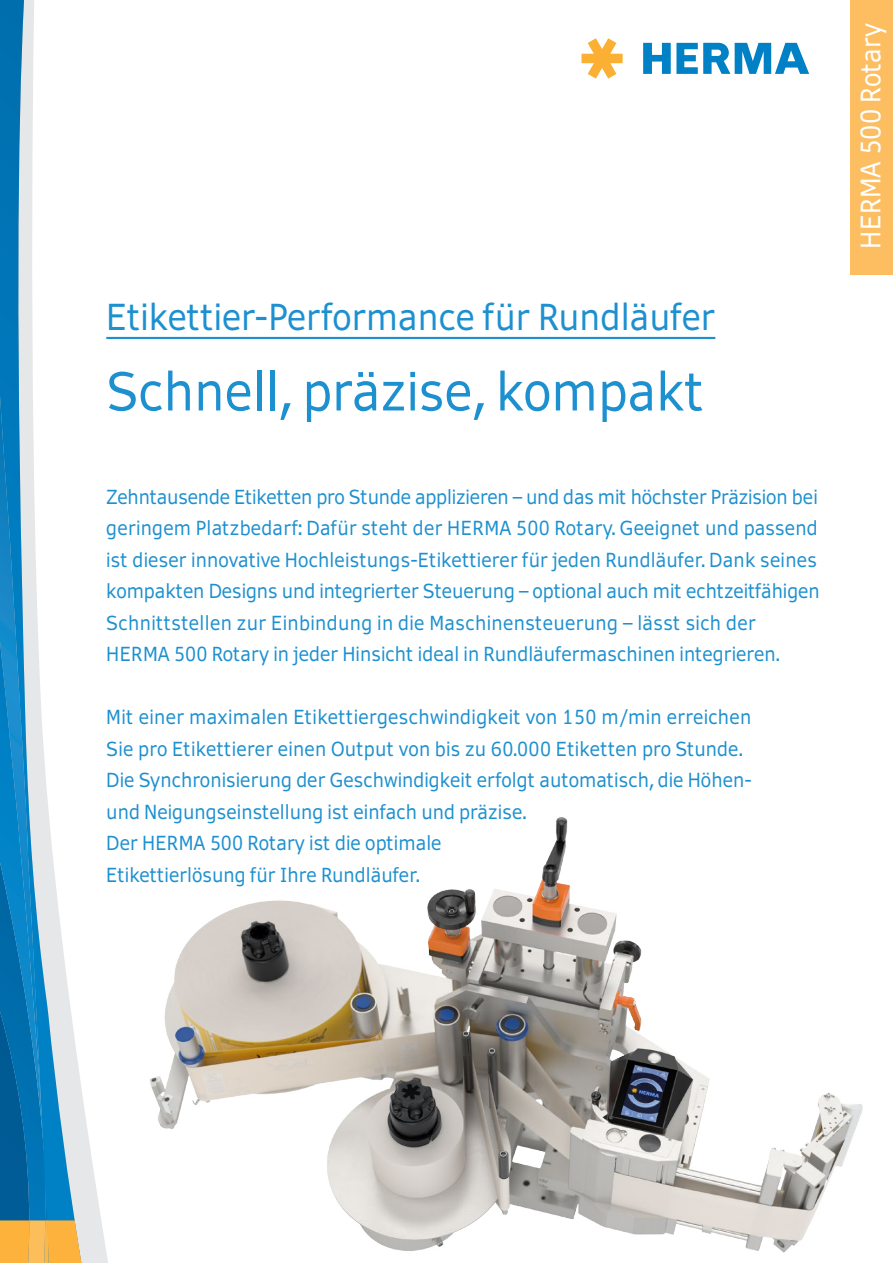
<style>
.page{position:relative;width:893px;height:1263px;background:#fff}
.page>*{position:absolute;margin:0;border:0;box-sizing:border-box;transform-origin:0 0}
.t1{font:52.5px "Herma";color:#1d90d0}
.t2{font:36px "Herma";color:#1d90d0}
.t3{font:27px "Herma";color:#fff}
.t4{font:19.5px/31.5px "Herma";color:#1d90d0}
</style>
<div class="page">
<svg style="left:0;top:0;width:34px;height:396px;background:#61a4ca"></svg>
<svg style="left:643px;top:43px;width:166px;height:31px"></svg>
<svg style="left:581px;top:38px;width:42px;height:41px"></svg>
<svg style="left:0;top:396px;width:98px;height:867px"></svg>
<hr style="left:106px;top:337px;width:609px;height:2px;background:#1d90d0">
<div style="left:850px;top:0;width:43px;height:274px;background:#fdbe62"></div>
<img style="left:149px;top:817px;width:714px;height:436px">
<h2 class="t2" style="left:106px;top:294px;width:611px">Etikettier-Performance für Rundläufer</h2>
<h1 class="t1" style="left:106px;top:357px;width:599px">Schnell, präzise, kompakt</h1>
<p class="t4" style="left:106px;top:481px;width:715px">Zehntausende Etiketten pro Stunde applizieren – und das mit höchster Präzision bei geringem Platzbedarf: Dafür steht der HERMA 500 Rotary. Geeignet und passend ist dieser innovative Hochleistungs-Etikettierer für jeden Rundläufer. Dank seines kompakten Designs und integrierter Steuerung – optional auch mit echtzeitfähigen Schnittstellen zur Einbindung in die Maschinensteuerung – lässt sich der HERMA 500 Rotary in jeder Hinsicht ideal in Rundläufermaschinen integrieren.</p>
<p class="t4" style="left:106px;top:702px;width:647px">Mit einer maximalen Etikettiergeschwindigkeit von 150 m/min erreichen Sie pro Etikettierer einen Output von bis zu 60.000 Etiketten pro Stunde.<br>Die Synchronisierung der Geschwindigkeit erfolgt automatisch, die Höhen&shy;und Neigungseinstellung ist einfach und präzise.<br>Der HERMA 500 Rotary ist die optimale<br>Etikettierlösung für Ihre Rundläufer.</p>
<h3 class="t3" style="left:853px;top:249px;width:227px;rotate:-90deg">HERMA 500 Rotary</h3>
</div>
